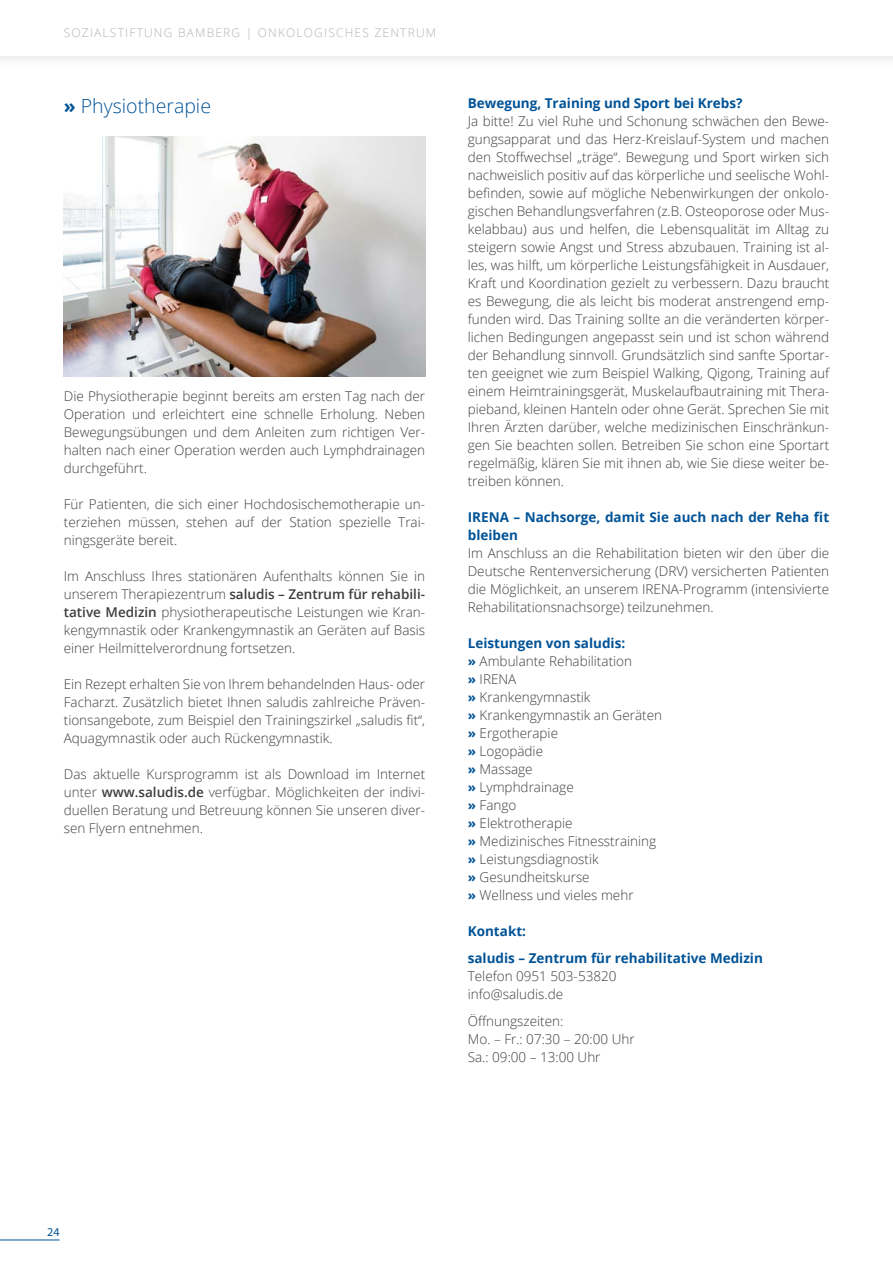
<style>
.page{position:relative;width:893px;height:1263px;background:#fff}
.page>*{position:absolute;margin:0;border:0;box-sizing:border-box;transform-origin:0 0}
.t1{font:300 19.5px "Open Sans";color:#005397}
.t2{font:300 13.5px/18px "Open Sans";color:#3e3d40;text-align:justify}
.t3{font:700 13.5px/18px "Open Sans";color:#005397}
.t4{font:300 12px "Open Sans";letter-spacing:.1em;color:#b1b3b4}
.t5{font:12px "Myriad Pro";color:#005397}
.s1{font-weight:700}
.s2{font-weight:600}
.s3{font-weight:700;color:#005397}
</style>
<div class="page">
<hr style="left:0;top:1239px;width:60px;height:1px;background:#005397">
<div style="left:0;top:0;width:893px;height:70px;background:#fafafa"></div>
<div style="left:0;top:0;width:893px;height:55px;background:#fff"></div>
<img style="left:64px;top:136px;width:361px;height:240px">
<p class="t4" style="left:64px;top:24px;width:374px">SOZIALSTIFTUNG BAMBERG | ONKOLOGISCHES ZENTRUM</p>
<h1 class="t1" style="left:64px;top:92px;width:149px"><span class="s1">»</span> Physiotherapie</h1>
<p class="t2" style="left:64px;top:386px;width:363px">Die Physiotherapie beginnt bereits am ersten Tag nach der Operation und erleichtert eine schnelle Erholung. Neben Bewegungsübungen und dem Anleiten zum richtigen Ver&shy;halten nach einer Operation werden auch Lymphdrainagen durchgeführt.</p>
<p class="t2" style="left:64px;top:494px;width:363px">Für Patienten, die sich einer Hochdosischemotherapie un&shy;terziehen müssen, stehen auf der Station spezielle Trai&shy;ningsgeräte bereit.</p>
<p class="t2" style="left:64px;top:566px;width:363px">Im Anschluss Ihres stationären Aufenthalts können Sie in unserem Therapiezentrum <span class="s2">saludis – Zentrum für rehabili&shy;tative Medizin</span> physiotherapeutische Leistungen wie Kran&shy;kengymnastik oder Krankengymnastik an Geräten auf Basis einer Heilmittelverordnung fortsetzen.</p>
<p class="t2" style="left:64px;top:674px;width:363px">Ein Rezept erhalten Sie von Ihrem behandelnden Haus- oder Facharzt. Zusätzlich bietet Ihnen saludis zahlreiche Präven&shy;tionsangebote, zum Beispiel den Trainingszirkel „saludis fit“, Aquagymnastik oder auch Rückengymnastik.</p>
<p class="t2" style="left:64px;top:764px;width:363px">Das aktuelle Kursprogramm ist als Download im Internet unter <span class="s2">www.saludis.de</span> verfügbar. Möglichkeiten der indivi&shy;duellen Beratung und Betreuung können Sie unseren diver&shy;sen Flyern entnehmen.</p>
<p class="t3" style="left:468px;top:94px;width:276px">Bewegung, Training und Sport bei Krebs?</p>
<p class="t2" style="left:468px;top:112px;width:363px">Ja bitte! Zu viel Ruhe und Schonung schwächen den Bewe&shy;gungsapparat und das Herz-Kreislauf-System und machen den Stoffwechsel „träge“. Bewegung und Sport wirken sich nachweislich positiv auf das körperliche und seelische Wohl&shy;befinden, sowie auf mögliche Nebenwirkungen der onkolo&shy;gischen Behandlungsverfahren (z.B. Osteoporose oder Mus&shy;kelabbau) aus und helfen, die Lebensqualität im Alltag zu steigern sowie Angst und Stress abzubauen. Training ist al&shy;les, was hilft, um körperliche Leistungsfähigkeit in Ausdauer, Kraft und Koordination gezielt zu verbessern. Dazu braucht es Bewegung, die als leicht bis moderat anstrengend emp&shy;funden wird. Das Training sollte an die veränderten körper&shy;lichen Bedingungen angepasst sein und ist schon während der Behandlung sinnvoll. Grundsätzlich sind sanfte Sportar&shy;ten geeignet wie zum Beispiel Walking, Qigong, Training auf einem Heimtrainingsgerät, Muskelaufbautraining mit Thera&shy;pieband, kleinen Hanteln oder ohne Gerät. Sprechen Sie mit Ihren Ärzten darüber, welche medizinischen Einschränkun&shy;gen Sie beachten sollen. Betreiben Sie schon eine Sportart regelmäßig, klären Sie mit ihnen ab, wie Sie diese weiter be&shy;treiben können.</p>
<p class="t3" style="left:468px;top:508px;width:363px">IRENA – Nachsorge, damit Sie auch nach der Reha fit bleiben</p>
<p class="t2" style="left:468px;top:544px;width:363px">Im Anschluss an die Rehabilitation bieten wir den über die Deutsche Rentenversicherung (DRV) versicherten Patienten die Möglichkeit, an unserem IRENA-Programm (intensivierte Rehabilitationsnachsorge) teilzunehmen.</p>
<p class="t2" style="left:468px;top:634px;width:196px;text-align:left"><span class="s3">Leistungen von saludis:<br>»</span> Ambulante Rehabilitation<br><span class="s3">»</span> IRENA<br><span class="s3">»</span> Krankengymnastik<br><span class="s3">»</span> Krankengymnastik an Geräten <span class="s3">»</span> Ergotherapie<br><span class="s3">»</span> Logopädie<br><span class="s3">»</span> Massage<br><span class="s3">»</span> Lymphdrainage<br><span class="s3">»</span> Fango<br><span class="s3">»</span> Elektrotherapie<br><span class="s3">»</span> Medizinisches Fitnesstraining <span class="s3">»</span> Leistungsdiagnostik<br><span class="s3">»</span> Gesundheitskurse<br><span class="s3">»</span> Wellness und vieles mehr</p>
<p class="t3" style="left:468px;top:917px;width:297px;line-height:27px">Kontakt:<br>saludis – Zentrum für rehabilitative Medizin</p>
<p class="t2" style="left:468px;top:967px;width:150px">Telefon 0951 503-53820 info@saludis.de</p>
<p class="t2" style="left:468px;top:1012px;width:168px;text-align:left">Öffnungszeiten:<br>Mo. – Fr.: 07:30 – 20:00 Uhr<br>Sa.: 09:00 – 13:00 Uhr</p>
<p class="t5" style="left:47px;top:1225px;width:14px">24</p>
</div>
